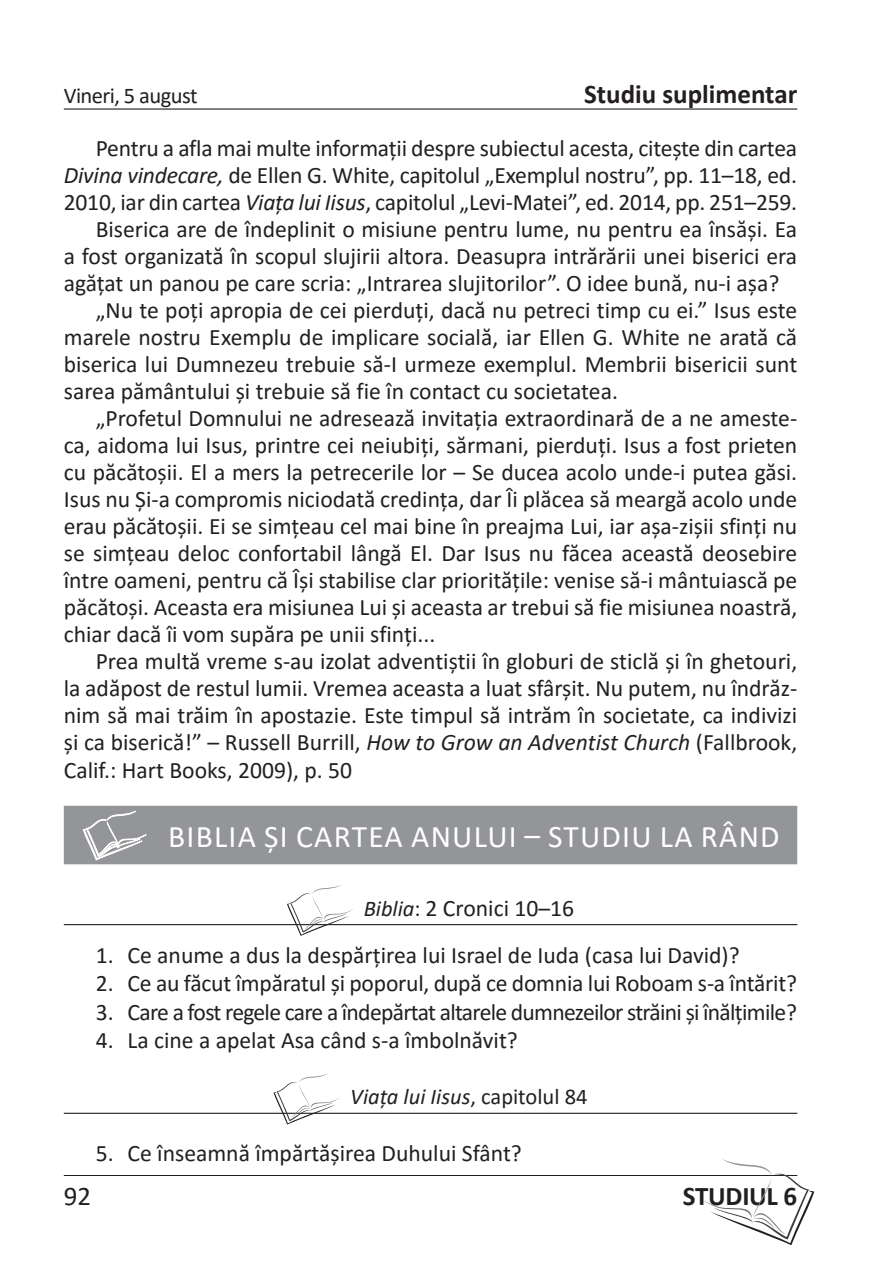
<style>
.page{position:relative;width:893px;height:1276px;background:#fff}
.page>*{position:absolute;margin:0;border:0;box-sizing:border-box;transform-origin:0 0}
.supliment{font:31.5px "Calibri";letter-spacing:.04em;color:#fff}
.Studiu_zi{font:700 27px "Calibri";color:#231f20}
.t1{font:27px "Calibri";color:#231f20}
.Indent1{font:23.62px/27px "Calibri";color:#231f20;text-align:justify}
.Indent1-2{font:23.62px "Calibri";letter-spacing:-.03em;color:#231f20}
.Comentarii_Instructo{font:23.62px "Calibri";color:#231f20}
.Comentarii_Instructo-2{font:italic 22.5px "Calibri";color:#231f20}
.Studiu_zi-2{font:22.5px "Calibri";letter-spacing:-.025em;color:#231f20}
.s1{font-style:italic}
.s2{font-style:italic;font-size:22.5px}
.s3{font-size:22.5px}
.s4{font-style:normal}
</style>
<div class="page">
<hr style="left:64px;top:1175px;width:733px;height:1px;background:#231f20">
<svg style="left:703px;top:1159px;width:111px;height:86px"></svg>
<hr style="left:64px;top:108px;width:733px;height:2px;background:#231f20">
<div style="left:64px;top:806px;width:733px;height:58px;background:#939598"></div>
<hr style="left:64px;top:924px;width:733px;height:1px;background:#231f20">
<hr style="left:64px;top:1112px;width:733px;height:2px;background:#231f20">
<svg style="left:83px;top:810px;width:64px;height:50px"></svg>
<svg style="left:287px;top:884px;width:66px;height:52px"></svg>
<svg style="left:274px;top:1073px;width:66px;height:51px"></svg>
<p class="Studiu_zi-2" style="left:64px;top:80px;width:135px">Vineri, 5 august</p>
<p class="Studiu_zi" style="left:584px;top:75px;width:215px">Studiu suplimentar</p>
<p class="Indent1" style="left:64px;top:134px;width:735px;text-indent:32px">Pentru a afla mai multe informații despre subiectul acesta, citeşte din cartea <span class="s1">Divina vindecare,</span> de Ellen G. White, capitolul „Exemplul nostru”, pp. 11–18, ed.<br>2010, iar din cartea <span class="s1">Viaţa lui Iisus</span>, capitolul „Levi-Matei”, ed. 2014, pp. 251–259.</p>
<p class="Indent1" style="left:64px;top:215px;width:735px;text-indent:32px">Biserica are de îndeplinit o misiune pentru lume, nu pentru ea însăşi. Ea a fost organizată în scopul slujirii altora. Deasupra intrărării unei biserici era agăţat un panou pe care scria: „Intrarea slujitorilor”. O idee bună, nu-i aşa?</p>
<p class="Indent1" style="left:64px;top:296px;width:735px;text-indent:32px">„Nu te poţi apropia de cei pierduţi, dacă nu petreci timp cu ei.” Isus este marele nostru Exemplu de implicare socială, iar Ellen G. White ne arată că biserica lui Dumnezeu trebuie să-I urmeze exemplul. Membrii bisericii sunt sarea pământului şi trebuie să fie în contact cu societatea.</p>
<p class="Indent1" style="left:64px;top:404px;width:735px;text-indent:32px">„Profetul Domnului ne adresează invitaţia extraordinară de a ne ameste&shy;ca, aidoma lui Isus, printre cei neiubiţi, sărmani, pierduţi. Isus a fost prieten cu păcătoşii. El a mers la petrecerile lor – Se ducea acolo unde-i putea găsi.<br>Isus nu Şi-a compromis niciodată credinţa, dar Îi plăcea să meargă acolo unde erau păcătoşii. Ei se simţeau cel mai bine în preajma Lui, iar aşa-zişii sfinţi nu se simţeau deloc confortabil lângă El. Dar Isus nu făcea această deosebire între oameni, pentru că Îşi stabilise clar priorităţile: venise să-i mântuiască pe păcătoşi. Aceasta era misiunea Lui şi aceasta ar trebui să fie misiunea noastră, chiar dacă îi vom supăra pe unii sfinţi...</p>
<p class="Indent1" style="left:64px;top:647px;width:735px;text-indent:32px">Prea multă vreme s-au izolat adventiştii în globuri de sticlă şi în ghetouri, la adăpost de restul lumii. Vremea aceasta a luat sfârşit. Nu putem, nu îndrăz&shy;nim să mai trăim în apostazie. Este timpul să intrăm în societate, ca indivizi şi ca biserică!” – Russell Burrill, <span class="s1">How to Grow an Adventist Church</span> (Fallbrook, Calif.: Hart Books, 2009), p. 50</p>
<p class="supliment" style="left:168px;top:814px;width:613px">BIBLIA ȘI CARTEA ANULUI – STUDIU LA RÂND</p>
<p class="Comentarii_Instructo" style="left:364px;top:891px;width:212px"><span class="s2">Biblia</span><span class="s3">:</span> 2 Cronici 10–16</p>
<p class="Indent1" style="left:96px;top:941px;width:646px">1. Ce anume a dus la despărţirea lui Israel de Iuda (casa lui David)?</p>
<p class="Indent1" style="left:96px;top:969px;width:703px">2. Ce au făcut împăratul şi poporul, după ce domnia lui Roboam s-a întărit?</p>
<p class="Indent1-2" style="left:96px;top:995px;width:703px">3. Care a fost regele care a îndepărtat altarele dumnezeilor străini şi înălţimile?</p>
<p class="Indent1" style="left:96px;top:1026px;width:424px">4. La cine a apelat Asa când s-a îmbolnăvit?</p>
<p class="Comentarii_Instructo-2" style="left:350px;top:1081px;width:239px">Viața lui Iisus<span class="s4">, capitolul 84</span></p>
<p class="Indent1" style="left:96px;top:1139px;width:428px">5. Ce înseamnă împărtăşirea Duhului Sfânt?</p>
<p class="t1" style="left:64px;top:1177px;width:29px">92</p>
<p class="Studiu_zi" style="left:683px;top:1177px;width:116px">STUDIUL 6</p>
</div>
